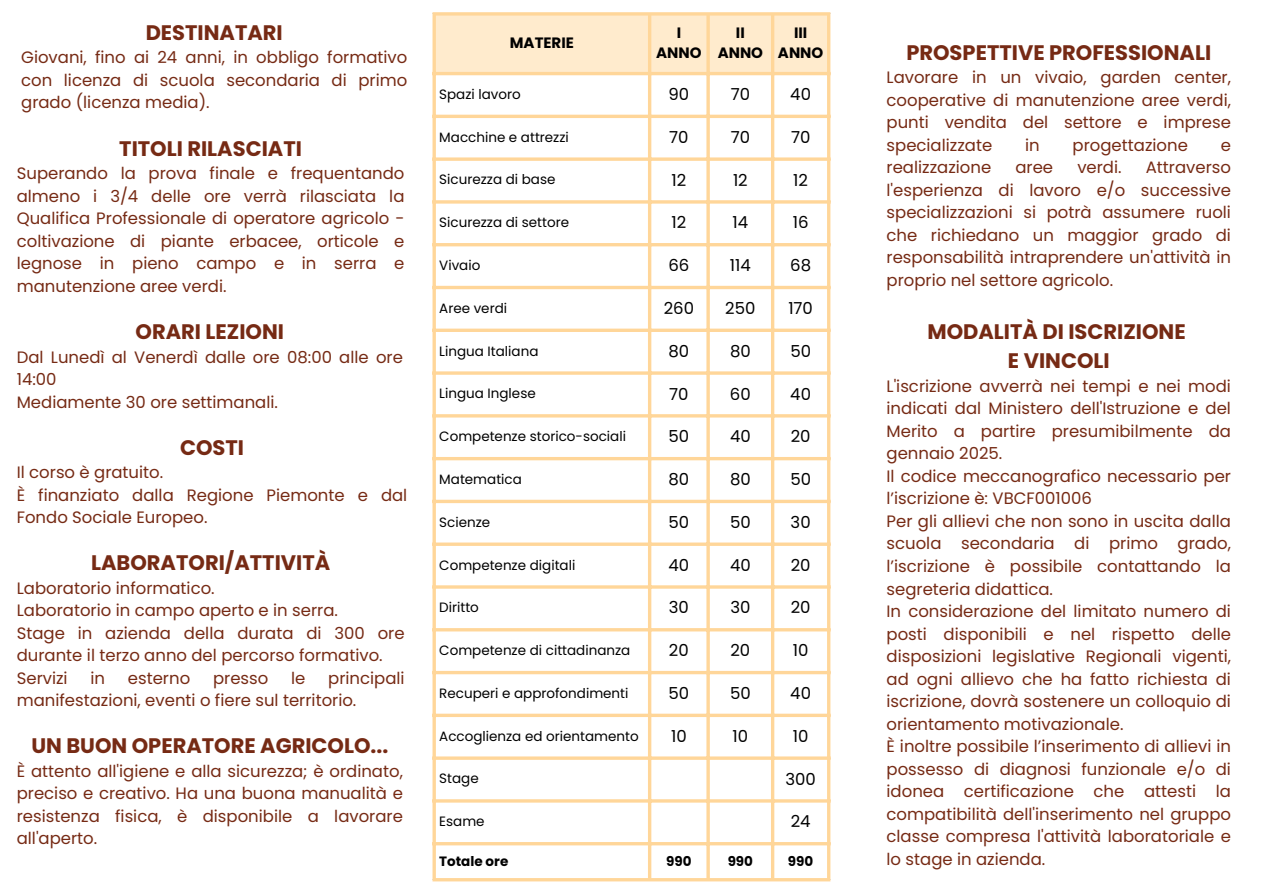
<style>
.page{position:relative;width:1263px;height:894px;background:#fff}
.page>*{position:absolute;margin:0;border:0;box-sizing:border-box;transform-origin:0 0}
.t1{font:700 21px/29.2px "Poppins";color:#762a14;text-align:center}
.t2{font:16.5px/22.5px "Poppins";color:#762a14;text-align:justify}
.t3{font:16.5px "Poppins";color:#000}
.t4{font:700 15px/20.2px "Poppins";color:#000;text-align:center}
.t5{font:13.5px "Poppins";color:#000}
.t6{font:700 13.5px "Poppins";color:#000}
</style>
<div class="page">
<div style="left:436px;top:16px;width:391px;height:56px;background:#ffebcd"></div>
<svg style="left:432px;top:16px;width:4px;height:861px;background:#ffdca8"></svg>
<hr style="left:648px;top:16px;width:3px;height:861px;background:#ffd699">
<svg style="left:706px;top:16px;width:4px;height:861px;background:#ffdba7"></svg>
<hr style="left:771px;top:16px;width:3px;height:861px;background:#ffd699">
<hr style="left:827px;top:16px;width:3px;height:861px;background:#ffd699">
<svg style="left:432px;top:12px;width:398px;height:4px;background:#fed9a3"></svg>
<hr style="left:432px;top:72px;width:398px;height:3px;background:#ffd699">
<hr style="left:432px;top:115px;width:398px;height:3px;background:#ffd699">
<svg style="left:432px;top:157px;width:395px;height:4px;background:#fedba7"></svg>
<hr style="left:432px;top:200px;width:398px;height:3px;background:#ffd699">
<hr style="left:432px;top:243px;width:398px;height:3px;background:#ffd699">
<hr style="left:432px;top:286px;width:398px;height:3px;background:#ffd699">
<svg style="left:432px;top:328px;width:395px;height:4px;background:#fedba7"></svg>
<hr style="left:432px;top:371px;width:398px;height:3px;background:#ffd699">
<hr style="left:432px;top:414px;width:398px;height:3px;background:#ffd699">
<hr style="left:432px;top:457px;width:398px;height:3px;background:#ffd699">
<svg style="left:432px;top:499px;width:395px;height:4px;background:#feddab"></svg>
<hr style="left:432px;top:542px;width:398px;height:3px;background:#ffd699">
<hr style="left:432px;top:585px;width:398px;height:3px;background:#ffd699">
<hr style="left:432px;top:628px;width:398px;height:3px;background:#ffd699">
<svg style="left:432px;top:670px;width:395px;height:4px;fill:#ffd699"></svg>
<hr style="left:432px;top:713px;width:398px;height:3px;background:#ffd699">
<hr style="left:432px;top:756px;width:398px;height:3px;background:#ffd699">
<hr style="left:432px;top:799px;width:398px;height:3px;background:#ffd699">
<svg style="left:432px;top:841px;width:395px;height:4px;fill:#ffd699"></svg>
<svg style="left:432px;top:877px;width:398px;height:4px;fill:#ffd699"></svg>
<h1 class="t1" style="left:146px;top:18px;width:139px">DESTINATARI</h1>
<h1 class="t2" style="left:21px;top:46px;width:388px">Giovani, fino ai 24 anni, in obbligo formativo con licenza di scuola secondaria di primo grado (licenza media).</h1>
<h1 class="t1" style="left:119px;top:133px;width:184px">TITOLI RILASCIATI</h1>
<h1 class="t2" style="left:17px;top:162px;width:389px">Superando la prova finale e frequentando almeno i 3/4 delle ore verrà rilasciata la Qualifica Professionale di operatore agricolo - coltivazione di piante erbacee, orticole e legnose in pieno campo e in serra e manutenzione aree verdi.</h1>
<h1 class="t1" style="left:136px;top:317px;width:150px">ORARI LEZIONI</h1>
<h1 class="t2" style="left:17px;top:345px;width:388px;text-align:left">Dal Lunedì al Venerdì dalle ore 08:00 alle ore<br>14:00<br>Mediamente 30 ore settimanali.</h1>
<h1 class="t1" style="left:180px;top:432px;width:65px">COSTI</h1>
<h1 class="t2" style="left:17px;top:461px;width:392px;text-align:left">Il corso è gratuito.<br>È finanziato dalla Regione Piemonte e dal<br>Fondo Sociale Europeo.</h1>
<h1 class="t1" style="left:91px;top:548px;width:241px">LABORATORI/ATTIVITÀ</h1>
<h1 class="t2" style="left:17px;top:576px;width:389px;text-align:left">Laboratorio informatico.<br>Laboratorio in campo aperto e in serra.<br>Stage in azienda della durata di 300 ore durante il terzo anno del percorso formativo.<br>Servizi</h1>
<h1 class="t2" style="left:17px;top:666px;width:389px;text-indent:311px">principali manifestazioni, eventi o fiere sul territorio.</h1>
<h1 class="t1" style="left:31px;top:731px;width:358px">UN BUON OPERATORE AGRICOLO...</h1>
<h1 class="t2" style="left:17px;top:759px;width:388px">È attento all'igiene e alla sicurezza; è ordinato, preciso e creativo. Ha una buona manualità e resistenza fisica, è disponibile a lavorare all'aperto.</h1>
<h1 class="t2" style="left:91px;top:666px;width:16px">in</h1>
<h1 class="t2" style="left:128px;top:666px;width:64px">esterno</h1>
<h1 class="t2" style="left:213px;top:666px;width:57px">presso</h1>
<h1 class="t2" style="left:291px;top:666px;width:16px">le</h1>
<p class="t4" style="left:510px;top:33px;width:66px">MATERIE</p>
<p class="t4" style="left:656px;top:23px;width:47px">I<br>ANNO</p>
<p class="t4" style="left:718px;top:23px;width:47px">II<br>ANNO</p>
<p class="t4" style="left:778px;top:23px;width:47px">III<br>ANNO</p>
<p class="t5" style="left:439px;top:85px;width:83px">Spazi lavoro</p>
<p class="t3" style="left:668px;top:83px;width:22px">90</p>
<p class="t3" style="left:731px;top:83px;width:21px">70</p>
<p class="t3" style="left:790px;top:83px;width:22px">40</p>
<p class="t5" style="left:439px;top:127px;width:131px">Macchine e attrezzi</p>
<p class="t3" style="left:669px;top:125px;width:21px">70</p>
<p class="t3" style="left:731px;top:125px;width:21px">70</p>
<p class="t3" style="left:791px;top:125px;width:21px">70</p>
<p class="t5" style="left:439px;top:170px;width:118px">Sicurezza di base</p>
<p class="t3" style="left:671px;top:168px;width:16px">12</p>
<p class="t3" style="left:733px;top:168px;width:16px">12</p>
<p class="t3" style="left:793px;top:168px;width:16px">12</p>
<p class="t5" style="left:439px;top:213px;width:131px">Sicurezza di settore</p>
<p class="t3" style="left:671px;top:211px;width:16px">12</p>
<p class="t3" style="left:732px;top:211px;width:17px">14</p>
<p class="t3" style="left:793px;top:211px;width:17px">16</p>
<p class="t5" style="left:439px;top:256px;width:43px">Vivaio</p>
<p class="t3" style="left:668px;top:254px;width:22px">66</p>
<p class="t3" style="left:730px;top:254px;width:22px">114</p>
<p class="t3" style="left:790px;top:254px;width:22px">68</p>
<p class="t5" style="left:439px;top:298px;width:69px">Aree verdi</p>
<p class="t3" style="left:664px;top:296px;width:32px">260</p>
<p class="t3" style="left:725px;top:296px;width:32px">250</p>
<p class="t3" style="left:788px;top:296px;width:26px">170</p>
<p class="t5" style="left:439px;top:341px;width:101px">Lingua Italiana</p>
<p class="t3" style="left:668px;top:339px;width:22px">80</p>
<p class="t3" style="left:730px;top:339px;width:22px">80</p>
<p class="t3" style="left:790px;top:339px;width:22px">50</p>
<p class="t5" style="left:439px;top:384px;width:98px">Lingua Inglese</p>
<p class="t3" style="left:669px;top:382px;width:21px">70</p>
<p class="t3" style="left:730px;top:382px;width:22px">60</p>
<p class="t3" style="left:790px;top:382px;width:22px">40</p>
<p class="t5" style="left:439px;top:427px;width:188px">Competenze storico-sociali</p>
<p class="t3" style="left:668px;top:425px;width:22px">50</p>
<p class="t3" style="left:730px;top:425px;width:22px">40</p>
<p class="t3" style="left:791px;top:425px;width:21px">20</p>
<p class="t5" style="left:439px;top:469px;width:84px">Matematica</p>
<p class="t3" style="left:668px;top:467px;width:22px">80</p>
<p class="t3" style="left:730px;top:467px;width:22px">80</p>
<p class="t3" style="left:790px;top:467px;width:22px">50</p>
<p class="t5" style="left:439px;top:512px;width:52px">Scienze</p>
<p class="t3" style="left:668px;top:510px;width:22px">50</p>
<p class="t3" style="left:730px;top:510px;width:22px">50</p>
<p class="t3" style="left:791px;top:510px;width:22px">30</p>
<p class="t5" style="left:439px;top:555px;width:138px">Competenze digitali</p>
<p class="t3" style="left:668px;top:553px;width:22px">40</p>
<p class="t3" style="left:730px;top:553px;width:22px">40</p>
<p class="t3" style="left:791px;top:553px;width:21px">20</p>
<p class="t5" style="left:439px;top:598px;width:41px">Diritto</p>
<p class="t3" style="left:669px;top:596px;width:22px">30</p>
<p class="t3" style="left:730px;top:596px;width:22px">30</p>
<p class="t3" style="left:791px;top:596px;width:21px">20</p>
<p class="t5" style="left:439px;top:640px;width:193px">Competenze di cittadinanza</p>
<p class="t3" style="left:669px;top:638px;width:21px">20</p>
<p class="t3" style="left:730px;top:638px;width:21px">20</p>
<p class="t3" style="left:793px;top:638px;width:17px">10</p>
<p class="t5" style="left:439px;top:683px;width:191px">Recuperi e approfondimenti</p>
<p class="t3" style="left:668px;top:681px;width:22px">50</p>
<p class="t3" style="left:730px;top:681px;width:22px">50</p>
<p class="t3" style="left:790px;top:681px;width:22px">40</p>
<p class="t5" style="left:439px;top:726px;width:201px">Accoglienza ed orientamento</p>
<p class="t3" style="left:671px;top:724px;width:17px">10</p>
<p class="t3" style="left:733px;top:724px;width:17px">10</p>
<p class="t3" style="left:793px;top:724px;width:17px">10</p>
<p class="t5" style="left:439px;top:769px;width:41px">Stage</p>
<p class="t3" style="left:785px;top:767px;width:32px">300</p>
<p class="t5" style="left:439px;top:811px;width:47px">Esame</p>
<p class="t3" style="left:791px;top:809px;width:21px">24</p>
<p class="t6" style="left:439px;top:851px;width:71px">Totale ore</p>
<p class="t6" style="left:666px;top:851px;width:27px">990</p>
<p class="t6" style="left:728px;top:851px;width:27px">990</p>
<p class="t6" style="left:788px;top:851px;width:27px">990</p>
<h1 class="t1" style="left:906px;top:38px;width:306px">PROSPETTIVE PROFESSIONALI</h1>
<h1 class="t2" style="left:886px;top:66px;width:346px">Lavorare in un vivaio, garden center, cooperative di manutenzione aree verdi, punti vendita del settore e imprese specializzate</h1>
<h1 class="t2" style="left:1025px;top:134px;width:16px">in</h1>
<h1 class="t2" style="left:1073px;top:134px;width:117px">progettazione</h1>
<h1 class="t2" style="left:1221px;top:134px;width:12px">e</h1>
<h1 class="t2" style="left:886px;top:156px;width:106px">realizzazione</h1>
<h1 class="t2" style="left:1015px;top:156px;width:39px">aree</h1>
<h1 class="t2" style="left:1077px;top:156px;width:46px">verdi.</h1>
<h1 class="t2" style="left:886px;top:156px;width:346px;text-indent:259px">Attraverso l'esperienza di lavoro e/o successive specializzazioni si potrà assumere ruoli che richiedano un maggior grado di responsabilità intraprendere un'attività in proprio nel settore agricolo.</h1>
<h1 class="t1" style="left:927px;top:317px;width:260px">MODALITÀ DI ISCRIZIONE<br>E VINCOLI</h1>
<h1 class="t2" style="left:886px;top:374px;width:346px;text-align:left">L'iscrizione avverrà nei tempi e nei modi indicati dal Ministero dell'Istruzione e del Merito a partire presumibilmente da gennaio 2025.<br>Il codice meccanografico necessario per l’iscrizione è: VBCF001006<br>Per gli allievi che non sono in uscita dalla scuola secondaria di primo grado, l’iscrizione è possibile contattando la segreteria didattica.<br>In considerazione del limitato numero di posti disponibili e nel rispetto delle disposizioni legislative Regionali vigenti, ad ogni allievo che ha fatto richiesta di iscrizione, dovrà sostenere un colloquio di orientamento motivazionale.<br>È inoltre possibile l’inserimento di allievi in possesso di diagnosi funzionale e/o di idonea certificazione che attesti la compatibilità dell'inserimento nel gruppo classe compresa l'attività laboratoriale e lo stage in azienda.</h1>
</div>
